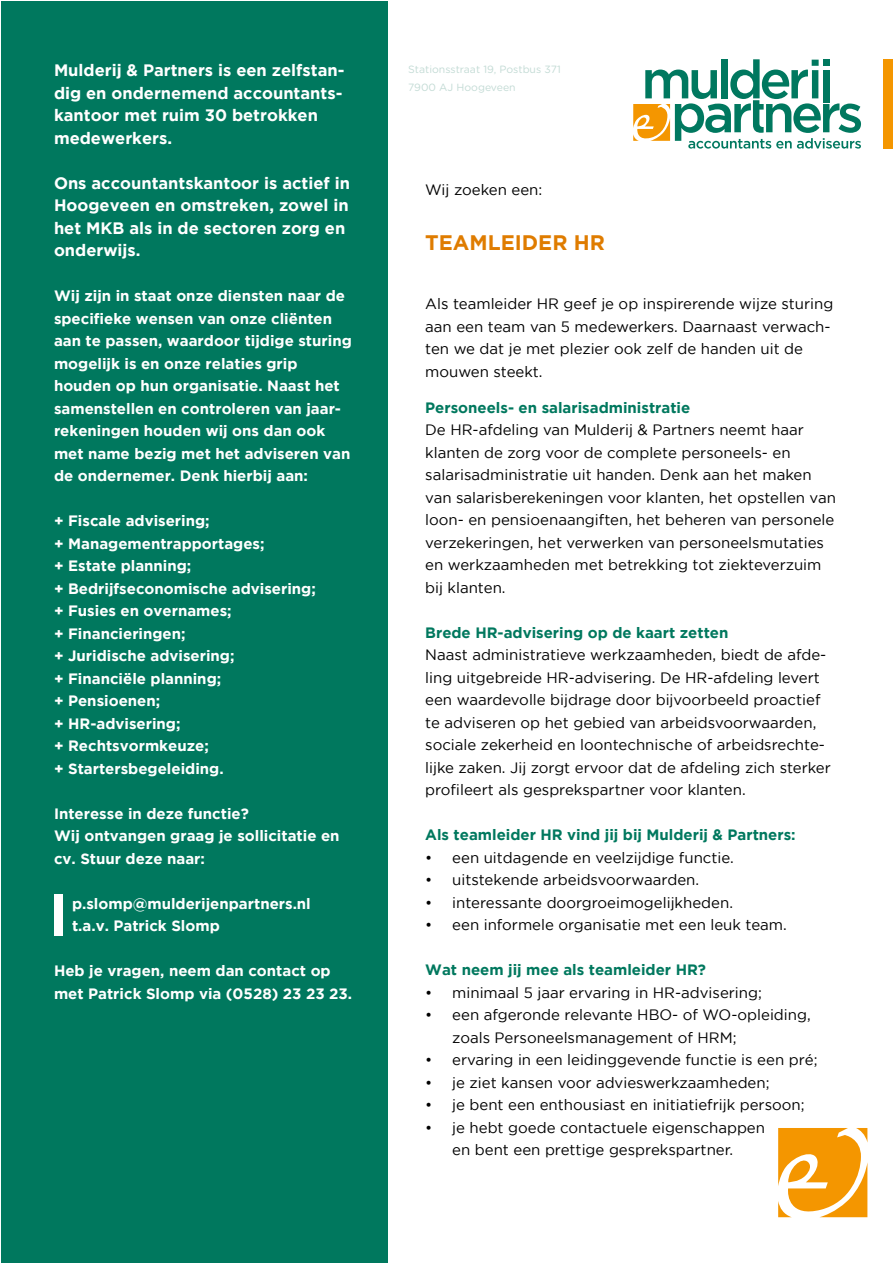
<style>
.page{position:relative;width:893px;height:1263px;background:#fff}
.page>*{position:absolute;margin:0;border:0;box-sizing:border-box;transform-origin:0 0}
.t1{font:700 21px "Gotham";color:#df7c00}
.t2{font:700 16.5px/22.5px "Gotham";color:#fff}
.t3{font:15px/22.5px "Gotham";color:#000}
.t4{font:700 15px/22.5px "Gotham";color:#fff}
.t5{font:700 15px "Gotham";color:#00785e}
.t6{font:10.5px/18px "Gotham Rounded";color:#c3dbd5}
</style>
<div class="page">
<div style="left:1px;top:1px;width:387px;height:1261px;background:#00785e"></div>
<svg style="left:778px;top:1128px;width:89px;height:89px"></svg>
<svg style="left:633px;top:59px;width:228px;height:90px"></svg>
<div style="left:884px;top:59px;width:9px;height:90px;background:#f49600"></div>
<div style="left:54px;top:894px;width:8px;height:42px;background:#fff"></div>
<p class="t2" style="left:54px;top:59px;width:292px">Mulderij &amp; Partners is een zelfstan&shy;dig en ondernemend accountants&shy;kantoor met ruim 30 betrokken medewerkers.</p>
<p class="t2" style="left:54px;top:171px;width:297px">Ons accountantskantoor is actief in<br>Hoogeveen en omstreken, zowel in het MKB als in de sectoren zorg en onderwijs.</p>
<p class="t4" style="left:54px;top:284px;width:299px">Wij zijn in staat onze diensten naar de specifieke wensen van onze cliënten aan te passen, waardoor tijdige sturing mogelijk is en onze relaties grip houden op hun organisatie. Naast het samenstellen en controleren van jaar&shy;rekeningen houden wij ons dan ook met name bezig met het adviseren van de ondernemer. Denk hierbij aan:</p>
<p class="t4" style="left:54px;top:509px;width:263px">+ Fiscale advisering;<br>+ Managementrapportages;<br>+ Estate planning;<br>+ Bedrijfseconomische advisering; + Fusies en overnames;<br>+ Financieringen;<br>+ Juridische advisering;<br>+ Financiële planning;<br>+ Pensioenen;<br>+ HR-advisering;<br>+ Rechtsvormkeuze;<br>+ Startersbegeleiding.</p>
<p class="t4" style="left:54px;top:802px;width:287px">Interesse in deze functie?<br>Wij ontvangen graag je sollicitatie en cv. Stuur deze naar:</p>
<p class="t4" style="left:72px;top:892px;width:240px">p.slomp@mulderijenpartners.nl t.a.v. Patrick Slomp</p>
<p class="t4" style="left:54px;top:959px;width:300px">Heb je vragen, neem dan contact op met Patrick Slomp via (0528) 23 23 23.</p>
<p class="t6" style="left:408px;top:59px;width:154px">Stationsstraat 19, Postbus 371<br>7900 AJ Hoogeveen</p>
<p class="t3" style="left:425px;top:178px;width:119px">Wij zoeken een:</p>
<h1 class="t1" style="left:425px;top:230px;width:181px">TEAMLEIDER HR</h1>
<p class="t3" style="left:425px;top:293px;width:410px">Als teamleider HR geef je op inspirerende wijze sturing aan een team van 5 medewerkers. Daarnaast verwach&shy;ten we dat je met plezier ook zelf de handen uit de mouwen steekt.</p>
<p class="t5" style="left:425px;top:399px;width:267px">Personeels- en salarisadministratie</p>
<p class="t3" style="left:425px;top:418px;width:412px">De HR-afdeling van Mulderij &amp; Partners neemt haar klanten de zorg voor de complete personeels- en salarisadministratie uit handen. Denk aan het maken van salarisberekeningen voor klanten, het opstellen van loon- en pensioenaangiften, het beheren van personele verzekeringen, het verwerken van personeelsmutaties en werkzaamheden met betrekking tot ziekteverzuim bij klanten.</p>
<p class="t5" style="left:425px;top:624px;width:305px">Brede HR-advisering op de kaart zetten</p>
<p class="t3" style="left:425px;top:643px;width:407px">Naast administratieve werkzaamheden, biedt de afde&shy;ling uitgebreide HR-advisering. De HR-afdeling levert een waardevolle bijdrage door bijvoorbeeld proactief te adviseren op het gebied van arbeidsvoorwaarden, sociale zekerheid en loontechnische of arbeidsrechte&shy;lijke zaken. Jij zorgt ervoor dat de afdeling zich sterker profileert als gesprekspartner voor klanten.</p>
<p class="t5" style="left:425px;top:826px;width:372px">Als teamleider HR vind jij bij Mulderij &amp; Partners:</p>
<p class="t3" style="left:425px;top:846px;width:310px">• een uitdagende en veelzijdige functie.</p>
<p class="t3" style="left:425px;top:868px;width:275px">• uitstekende arbeidsvoorwaarden.</p>
<p class="t3" style="left:425px;top:891px;width:309px">• interessante doorgroeimogelijkheden.</p>
<p class="t3" style="left:425px;top:913px;width:363px">• een informele organisatie met een leuk team.</p>
<p class="t5" style="left:425px;top:961px;width:282px">Wat neem jij mee als teamleider HR?</p>
<p class="t3" style="left:425px;top:981px;width:338px">• minimaal 5 jaar ervaring in HR-advisering;</p>
<p class="t3" style="left:452px;top:1003px;width:360px;text-indent:-27px">• een afgeronde relevante HBO- of WO-opleiding, zoals Personeelsmanagement of HRM;</p>
<p class="t3" style="left:425px;top:1048px;width:394px">• ervaring in een leidinggevende functie is een pré;</p>
<p class="t3" style="left:425px;top:1071px;width:346px">• je ziet kansen voor advieswerkzaamheden;</p>
<p class="t3" style="left:425px;top:1093px;width:381px">• je bent een enthousiast en initiatiefrijk persoon;</p>
<p class="t3" style="left:425px;top:1116px;width:341px;text-align:center">• je hebt goede contactuele eigenschappen en bent een prettige gesprekspartner.</p>
</div>
